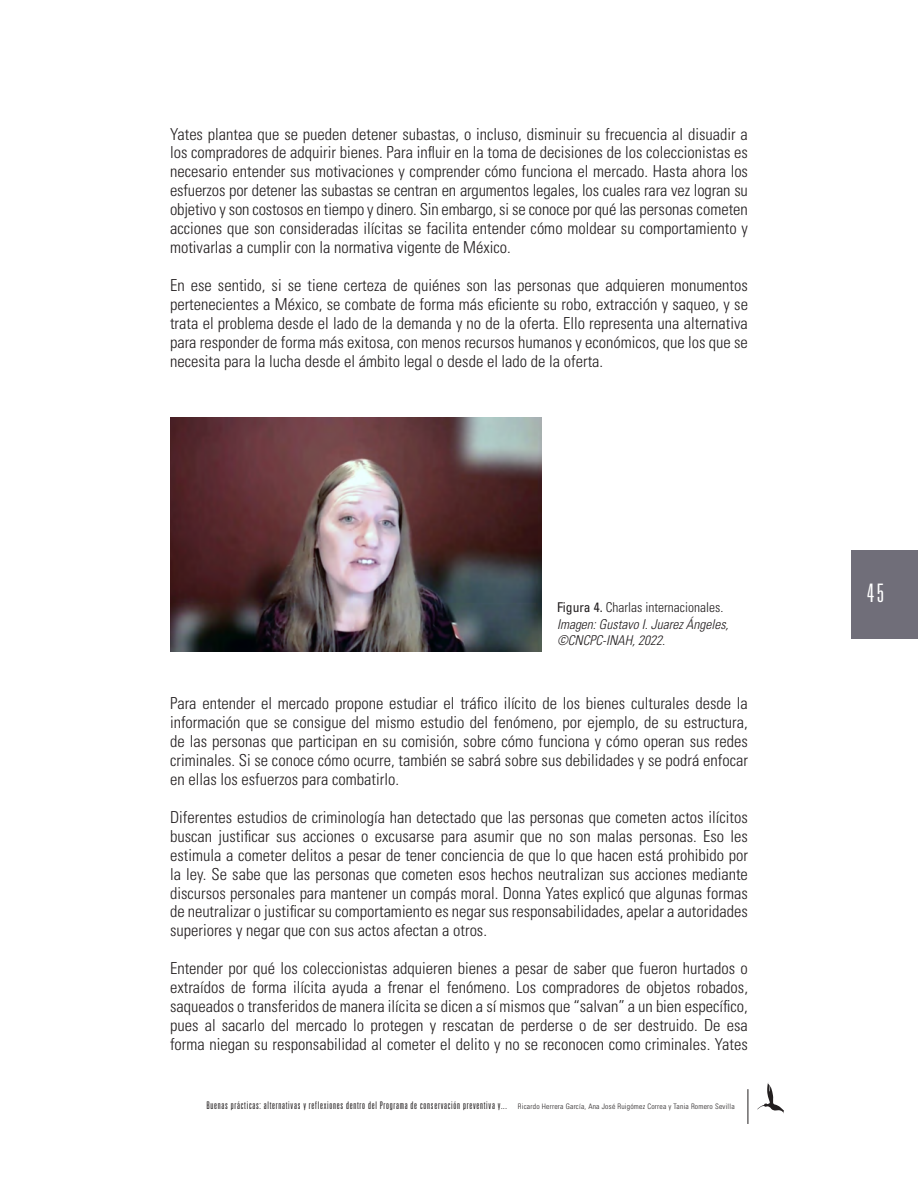
<style>
.page{position:relative;width:918px;height:1188px;background:#fff}
.page>*{position:absolute;margin:0;border:0;box-sizing:border-box;transform-origin:0 0}
.t1{font:300 ultra-condensed 25.5px "Univers LT Std";color:#fff}
.Normal_wrd_87{font:300 condensed 16.5px/19px "Univers LT Std";color:#231f20;text-align:justify}
.Normal_wrd_87-2{font:italic 300 condensed 13.5px "Univers LT Std";color:#231f20}
.Normal_wrd_87-3{font:300 condensed 13.5px "Univers LT Std";color:#231f20}
.t2{font:300 ultra-condensed 10.5px "Univers LT Std";letter-spacing:.07em;color:#231f20}
.s1{font-weight:400}
.s2{font-stretch:condensed;font-size:7.5px}
</style>
<div class="page">
<hr style="left:748px;top:1089px;width:1px;height:35px;background:#231f20">
<div style="left:851px;top:550px;width:67px;height:88px;background:#706e79"></div>
<svg style="left:757px;top:1082px;width:27px;height:32px"></svg>
<img style="left:170px;top:418px;width:372px;height:233px">
<p class="Normal_wrd_87" style="left:170px;top:124px;width:579px">Yates plantea que se pueden detener subastas, o incluso, disminuir su frecuencia al disuadir a los compradores de adquirir bienes. Para influir en la toma de decisiones de los coleccionistas es necesario entender sus motivaciones y comprender cómo funciona el mercado. Hasta ahora los esfuerzos por detener las subastas se centran en argumentos legales, los cuales rara vez logran su objetivo y son costosos en tiempo y dinero. Sin embargo, si se conoce por qué las personas cometen acciones que son consideradas ilícitas se facilita entender cómo moldear su comportamiento y motivarlas a cumplir con la normativa vigente de México.</p>
<p class="Normal_wrd_87" style="left:170px;top:276px;width:579px">En ese sentido, si se tiene certeza de quiénes son las personas que adquieren monumentos pertenecientes a México, se combate de forma más eficiente su robo, extracción y saqueo, y se trata el problema desde el lado de la demanda y no de la oferta. Ello representa una alternativa para responder de forma más exitosa, con menos recursos humanos y económicos, que los que se necesita para la lucha desde el ámbito legal o desde el lado de la oferta.</p>
<p class="Normal_wrd_87-3" style="left:557px;top:600px;width:168px"><span class="s1">Figura 4.</span> Charlas internacionales.</p>
<p class="Normal_wrd_87-2" style="left:557px;top:616px;width:173px">Imagen: Gustavo I. Juarez Ángeles,</p>
<p class="Normal_wrd_87-2" style="left:557px;top:632px;width:110px">©CNCPC-INAH, 2022.</p>
<p class="Normal_wrd_87" style="left:170px;top:693px;width:579px">Para entender el mercado propone estudiar el tráfico ilícito de los bienes culturales desde la información que se consigue del mismo estudio del fenómeno, por ejemplo, de su estructura, de las personas que participan en su comisión, sobre cómo funciona y cómo operan sus redes criminales. Si se conoce cómo ocurre, también se sabrá sobre sus debilidades y se podrá enfocar en ellas los esfuerzos para combatirlo.</p>
<p class="Normal_wrd_87" style="left:170px;top:807px;width:579px">Diferentes estudios de criminología han detectado que las personas que cometen actos ilícitos buscan justificar sus acciones o excusarse para asumir que no son malas personas. Eso les estimula a cometer delitos a pesar de tener conciencia de que lo que hacen está prohibido por la ley. Se sabe que las personas que cometen esos hechos neutralizan sus acciones mediante discursos personales para mantener un compás moral. Donna Yates explicó que algunas formas de neutralizar o justificar su comportamiento es negar sus responsabilidades, apelar a autoridades superiores y negar que con sus actos afectan a otros.</p>
<p class="Normal_wrd_87" style="left:170px;top:959px;width:579px">Entender por qué los coleccionistas adquieren bienes a pesar de saber que fueron hurtados o extraídos de forma ilícita ayuda a frenar el fenómeno. Los compradores de objetos robados, saqueados o transferidos de manera ilícita se dicen a sí mismos que “salvan” a un bien específico, pues al sacarlo del mercado lo protegen y rescatan de perderse o de ser destruido. De esa forma niegan su responsabilidad al cometer el delito y no se reconocen como criminales. Yates</p>
<p class="t2" style="left:206px;top:1100px;width:530px">Buenas prácticas: alternativas y reflexiones dentro del Programa de conservación preventiva y... <span class="s2">Ricardo Herrera García, Ana José Ruigómez Correa y Tania Romero Sevilla</span></p>
<h1 class="t1" style="left:867px;top:579px;width:18px">45</h1>
</div>
